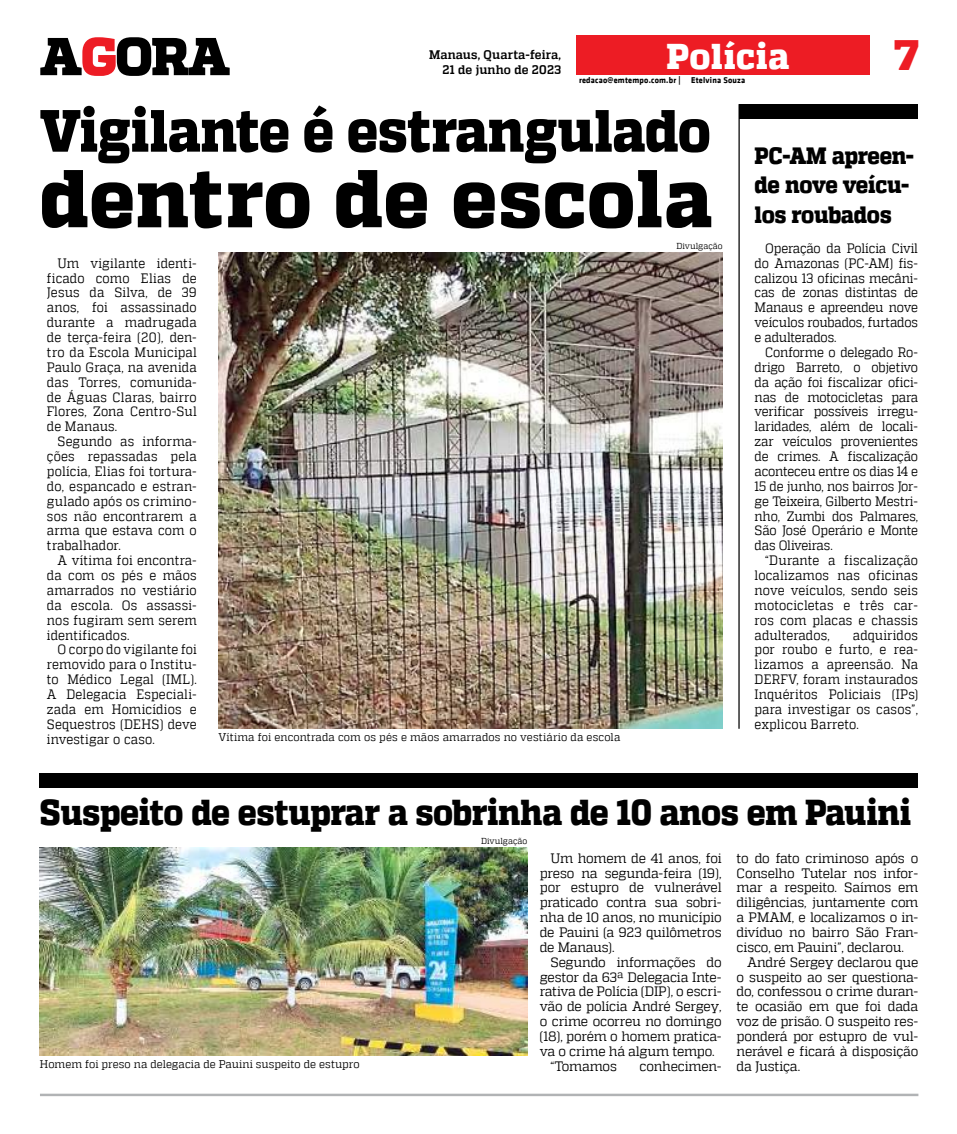
<style>
.page{position:relative;width:957px;height:1134px;background:#fff}
.page>*{position:absolute;margin:0;border:0;box-sizing:border-box;transform-origin:0 0}
.t1{font:800 81.75px "MW Quadon";letter-spacing:.005em;color:#000;scale:.95 1}
.t2{font:800 59.5px "MW Quadon";letter-spacing:-.015em;color:#000;scale:.9 1}
.t3{font:800 42.5px "MW Quadon";color:#ed1c24}
.t4{font:800 36px "MW Quadon";letter-spacing:-.015em;color:#000;scale:.9 1}
.t5{font:800 35.75px "MW Quadon";letter-spacing:.015em;color:#fff;scale:.95 1}
.t6{font:800 23.5px/29.8px "MW Quadon";letter-spacing:-.015em;color:#000;scale:.9 1}
.t7{font:13.62px/14.9px "MW Quadon";letter-spacing:-.005em;color:#000;text-align:justify;scale:.9 1}
.t8{font:13.62px/14.9px "MW Quadon";letter-spacing:-.005em;color:#000;text-align:justify;scale:.95 1}
.t9{font:700 12.38px/14.9px "MW Quadon";letter-spacing:.01em;color:#000;text-align:right;scale:.95 1}
.t10{font:11.12px "MW Quadon";letter-spacing:.01em;color:#000;scale:.95 1}
.t11{font:700 8.62px "MW Klavika Bd";letter-spacing:.025em;color:#000;scale:.95 1}
.t12{font:8.62px "MW Quadon";letter-spacing:.005em;color:#000;scale:.95 1}
</style>
<div class="page">
<hr style="left:40px;top:1094px;width:878px;height:2px;background:#b1b3b5">
<div style="left:40px;top:773px;width:878px;height:15px;background:#000"></div>
<img style="left:40px;top:847px;width:487px;height:209px">
<img style="left:219px;top:253px;width:504px;height:475px">
<svg style="left:40px;top:37px;width:190px;height:39px"></svg>
<div style="left:576px;top:35px;width:293px;height:40px;background:#ed1c24"></div>
<div style="left:740px;top:104px;width:178px;height:15px;background:#000"></div>
<hr style="left:738px;top:104px;width:2px;height:625px;background:#000">
<p class="t9" style="left:429px;top:48px;width:140px">Manaus, Quarta-feira,<br>21 de junho de 2023</p>
<h3 class="t5" style="left:666px;top:35px;width:131px">Polícia</h3>
<p class="t11" style="left:579px;top:74px;width:177px">redacao@emtempo.com.br | Etelvina Souza</p>
<h3 class="t3" style="left:894px;top:30px;width:26px">7</h3>
<h2 class="t2" style="left:40px;top:96px;width:747px">Vigilante é estrangulado</h2>
<h1 class="t1" style="left:40px;top:151px;width:710px">dentro de escola</h1>
<p class="t12" style="left:676px;top:241px;width:50px">Divulgação</p>
<p class="t7" style="left:47px;top:255px;width:168px;text-indent:11px">Um vigilante identi&shy;ficado como Elias de Jesus da Silva, de 39 anos, foi assassinado durante a madrugada de terça-feira (20), den&shy;tro da Escola Municipal Paulo Graça, na avenida das Torres, comunida&shy;de Águas Claras, bairro Flores, Zona Centro-Sul de Manaus.</p>
<p class="t7" style="left:47px;top:434px;width:168px;text-indent:11px">Segundo as informa&shy;ções repassadas pela polícia, Elias foi tortura&shy;do, espancado e estran&shy;gulado após os crimino&shy;sos não encontrarem a arma que estava com o trabalhador.</p>
<p class="t7" style="left:47px;top:553px;width:168px;text-indent:11px">A vítima foi encontra&shy;da com os pés e mãos amarrados no vestiário da escola. Os assassi&shy;nos fugiram sem serem identificados.</p>
<p class="t7" style="left:47px;top:642px;width:168px;text-indent:11px">O corpo do vigilante foi removido para o Institu&shy;to Médico Legal (IML).<br>A Delegacia Especiali&shy;zada em Homicídios e Sequestros (DEHS) deve investigar o caso.</p>
<p class="t10" style="left:219px;top:730px;width:424px">Vítima foi encontrada com os pés e mãos amarrados no vestiário da escola</p>
<h3 class="t6" style="left:754px;top:141px;width:178px">PC-AM apreen&shy;de nove veícu&shy;los roubados</h3>
<p class="t7" style="left:754px;top:241px;width:183px;text-indent:11px">Operação da Polícia Civil do Amazonas (PC-AM) fis&shy;calizou 13 oficinas mecâni&shy;cas de zonas distintas de Manaus e apreendeu nove veículos roubados, furtados e adulterados.</p>
<p class="t7" style="left:754px;top:345px;width:183px;text-indent:11px">Conforme o delegado Ro&shy;drigo Barreto, o objetivo da ação foi fiscalizar ofici&shy;nas de motocicletas para verificar possíveis irregu&shy;laridades, além de locali&shy;zar veículos provenientes de crimes. A fiscalização aconteceu entre os dias 14 e 15 de junho, nos bairros Jor&shy;ge Teixeira, Gilberto Mestri&shy;nho, Zumbi dos Palmares, São José Operário e Monte das Oliveiras.</p>
<p class="t7" style="left:754px;top:553px;width:183px;text-indent:11px">“Durante a fiscalização localizamos nas oficinas nove veículos, sendo seis motocicletas e três car&shy;ros com placas e chassis adulterados,</p>
<p class="t7" style="left:754px;top:627px;width:183px;text-indent:98px">adquiridos por roubo e furto, e rea&shy;lizamos a apreensão. Na DERFV, foram instaurados Inquéritos Policiais (IPs) para investigar os casos”, explicou Barreto.</p>
<h3 class="t4" style="left:40px;top:791px;width:969px">Suspeito de estuprar a sobrinha de 10 anos em Pauini</h3>
<p class="t8" style="left:540px;top:850px;width:193px;text-indent:11px">Um homem de 41 anos, foi preso na segunda-feira (19), por estupro de vulnerável praticado contra sua sobri&shy;nha de 10 anos, no município de Pauini (a 923 quilômetros de Manaus).</p>
<p class="t8" style="left:550px;top:954px;width:182px">Segundo informações do</p>
<p class="t8" style="left:540px;top:969px;width:193px">gestor da 63ª Delegacia Inte-</p>
<p class="t8" style="left:540px;top:984px;width:193px">rativa de Polícia (DIP), o escri-</p>
<p class="t8" style="left:540px;top:999px;width:193px">vão de polícia André Sergey,</p>
<p class="t8" style="left:540px;top:1014px;width:193px">o crime ocorreu no domingo</p>
<p class="t8" style="left:540px;top:1029px;width:193px">(18), porém o homem pratica-</p>
<p class="t8" style="left:540px;top:1044px;width:186px">va o crime há algum tempo.</p>
<p class="t8" style="left:550px;top:1058px;width:72px">“Tomamos</p>
<p class="t8" style="left:639px;top:1058px;width:88px">conhecimen-</p>
<p class="t12" style="left:481px;top:836px;width:50px">Divulgação</p>
<p class="t8" style="left:736px;top:850px;width:193px">to do fato criminoso após o Conselho Tutelar nos infor&shy;mar a respeito. Saímos em diligências, juntamente com a PMAM, e localizamos o in&shy;divíduo no bairro São Fran&shy;cisco, em Pauini”, declarou.</p>
<p class="t8" style="left:736px;top:954px;width:193px;text-indent:11px">André Sergey declarou que o suspeito ao ser questiona&shy;do, confessou o crime duran&shy;te ocasião em que foi dada voz de prisão. O suspeito res&shy;ponderá por estupro de vul&shy;nerável e ficará à disposição</p>
<p class="t10" style="left:40px;top:1058px;width:338px">Homem foi preso na delegacia de Pauini suspeito de estupro</p>
<p class="t8" style="left:736px;top:1058px;width:69px">da Justiça.</p>
</div>
